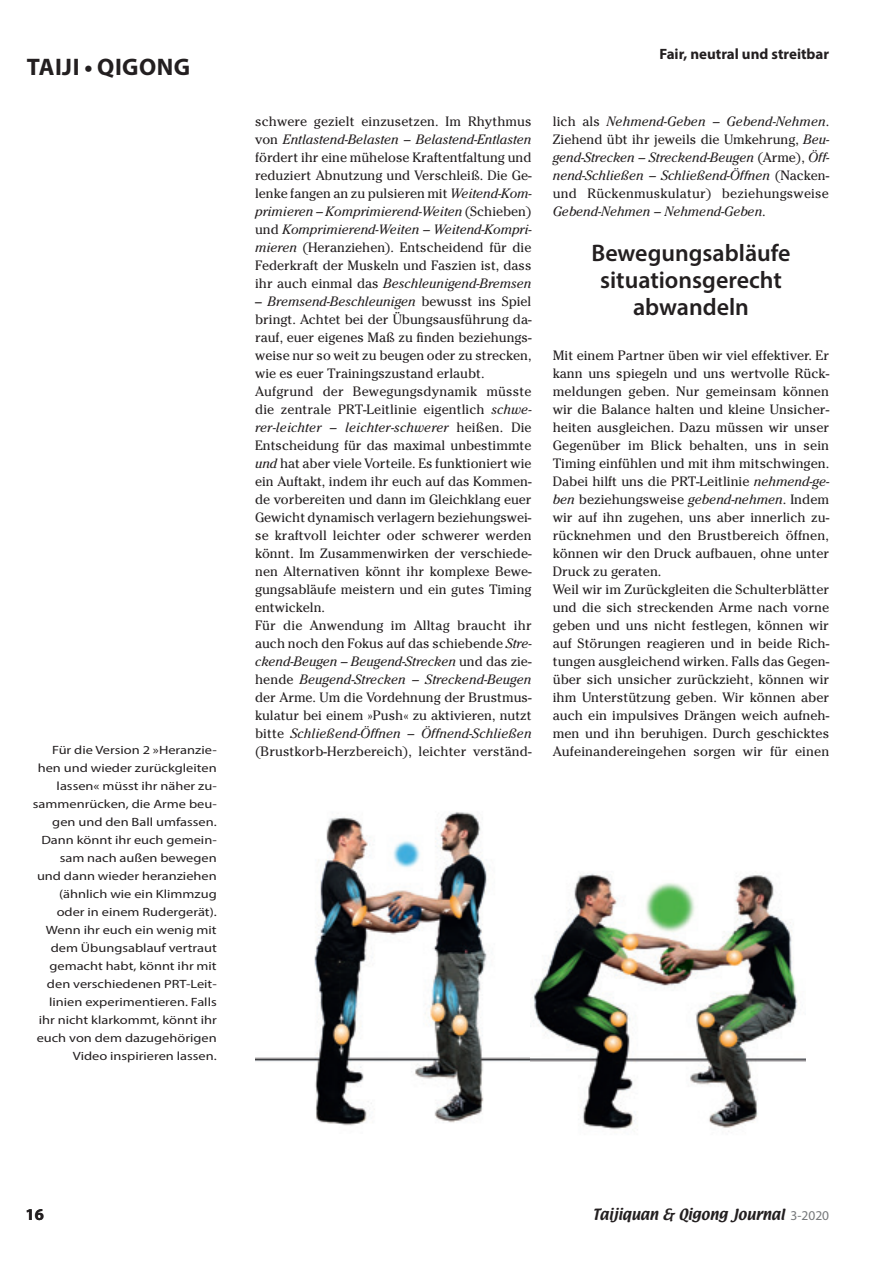
<style>
.page{position:relative;width:893px;height:1263px;background:#fff}
.page>*{position:absolute;margin:0;border:0;box-sizing:border-box;transform-origin:0 0}
.t1{font:600 24px/27px "Myriad Pro";color:#231f20;text-align:center}
.t2{font:700 24px "Myriad Pro";letter-spacing:.02em;color:#231f20}
.t3{font:700 16.5px "Myriad Pro";color:#231f20}
.t4{font:700 15px "Myriad Pro";color:#231f20}
.t5{font:13.5px/18px "Cheltenham Std";color:#231f20}
.t6{font:italic 13.5px/18px "Cheltenham Std";color:#231f20;text-align:justify}
.t7{font:13.5px "Textile";color:#231f20}
.t8{font:12px/18px "Myriad Pro";color:#231f20;text-align:right;scale:1.2 1}
.s1{font-style:italic}
.s2{font-style:normal}
.s3{font-family:"Myriad Pro";color:#76787b}
</style>
<div class="page">
<img style="left:255px;top:812px;width:275px;height:314px">
<img style="left:530px;top:873px;width:276px;height:259px">
<h1 class="t2" style="left:27px;top:51px;width:165px">TAIJI • QIGONG</h1>
<p class="t8" style="left:33px;top:740px;width:155px">Für die Version 2 »Heranzie&shy;hen und wieder zurückgleiten lassen« müsst ihr näher zu&shy;sammenrücken, die Arme beu&shy;gen und den Ball umfassen.<br>Dann könnt ihr euch gemein&shy;sam nach außen bewegen und dann wieder heranziehen (ähnlich wie ein Klimmzug oder in einem Rudergerät).<br>Wenn ihr euch ein wenig mit dem Übungsablauf vertraut gemacht habt, könnt ihr mit den verschiedenen PRT-Leit&shy;linien experimentieren. Falls ihr nicht klarkommt, könnt ihr euch von dem dazugehörigen<br>Video inspirieren lassen.</p>
<p class="t4" style="left:659px;top:44px;width:171px">Fair, neutral und streitbar</p>
<p class="t5" style="left:255px;top:112px;width:278px;text-align:justify">schwere gezielt einzusetzen. Im Rhythmus von <span class="s1">Entlastend-Belasten – Belastend-Entlasten </span>fördert ihr eine mühelose Kraftentfaltung und reduziert Abnutzung und Verschleiß. Die Ge&shy;lenke fangen an zu pulsieren mit <span class="s1">Weitend-Kom&shy;primieren – Komprimierend-Weiten</span> (Schieben) und <span class="s1">Komprimierend-Weiten – Weitend-Kompri&shy;mieren</span> (Heranziehen). Entscheidend für die Federkraft der Muskeln und Faszien ist, dass ihr auch einmal das <span class="s1">Beschleunigend-Bremsen</span></p>
<p class="t5" style="left:255px;top:292px;width:278px">– <span class="s1">Bremsend-Beschleunigen</span> bewusst ins Spiel bringt. Achtet bei der Übungsausführung da&shy;rauf, euer eigenes Maß zu finden beziehungs&shy;weise nur so weit zu beugen oder zu strecken, wie es euer Trainingszustand erlaubt.<br>Aufgrund der Bewegungsdynamik müsste die zentrale PRT-Leitlinie eigentlich <span class="s1">schwe&shy;rer-leichter – leichter-schwerer</span> heißen. Die Entscheidung für das maximal unbestimmte <span class="s1">und</span> hat aber viele Vorteile. Es funktioniert wie ein Auftakt, indem ihr euch auf das Kommen&shy;de vorbereiten und dann im Gleichklang euer Gewicht dynamisch verlagern beziehungswei&shy;se kraftvoll leichter oder schwerer werden könnt. Im Zusammenwirken der verschiede&shy;nen Alternativen könnt ihr komplexe Bewe&shy;gungsabläufe meistern und ein gutes Timing entwickeln.<br>Für die Anwendung im Alltag braucht ihr auch noch den Fokus auf das schiebende <span class="s1">Stre&shy;ckend-Beugen – Beugend-Strecken</span> und das zie&shy;hende <span class="s1">Beugend-Strecken – Streckend-Beugen </span>der Arme. Um die Vordehnung der Brustmus&shy;kulatur bei einem »Push« zu aktivieren, nutzt bitte <span class="s1">Schließend-Öffnen – Öffnend-Schließen </span>(Brustkorb-Herzbereich), leichter verständ-</p>
<p class="t6" style="left:553px;top:112px;width:278px"><span class="s2">lich als</span> Nehmend-Geben – Gebend-Nehmen<span class="s2">.<br>Ziehend übt ihr jeweils die Umkehrung,</span> Beu&shy;gend-Strecken – Streckend-Beugen <span class="s2">(Arme),</span> Öff&shy;nend-Schließen – Schließend-Öffnen <span class="s2">(Nacken&shy;und Rückenmuskulatur) beziehungsweise </span>Gebend-Nehmen – Nehmend-Geben<span class="s2">.</span></p>
<h1 class="t1" style="left:591px;top:239px;width:201px">Bewegungsabläufe situationsgerecht abwandeln</h1>
<p class="t5" style="left:553px;top:346px;width:278px">Mit einem Partner üben wir viel effektiver. Er kann uns spiegeln und uns wertvolle Rück&shy;meldungen geben. Nur gemeinsam können wir die Balance halten und kleine Unsicher&shy;heiten ausgleichen. Dazu müssen wir unser Gegenüber im Blick behalten, uns in sein Timing einfühlen und mit ihm mitschwingen.<br>Dabei hilft uns die PRT-Leitlinie <span class="s1">nehmend-ge&shy;ben</span> beziehungsweise <span class="s1">gebend-nehmen</span>. Indem wir auf ihn zugehen, uns aber innerlich zu&shy;rücknehmen und den Brustbereich öffnen, können wir den Druck aufbauen, ohne unter Druck zu geraten.<br>Weil wir im Zurückgleiten die Schulterblätter und die sich streckenden Arme nach vorne geben und uns nicht festlegen, können wir auf Störungen reagieren und in beide Rich&shy;tungen ausgleichend wirken. Falls das Gegen&shy;über sich unsicher zurückzieht, können wir ihm Unterstützung geben. Wir können aber auch ein impulsives Drängen weich aufneh&shy;men und ihn beruhigen. Durch geschicktes Aufeinandereingehen sorgen wir für einen</p>
<p class="t3" style="left:26px;top:1204px;width:20px">16</p>
<p class="t7" style="left:593px;top:1206px;width:238px">Taijiquan &amp; Qigong Journal <span class="s3">3-2020</span></p>
</div>
